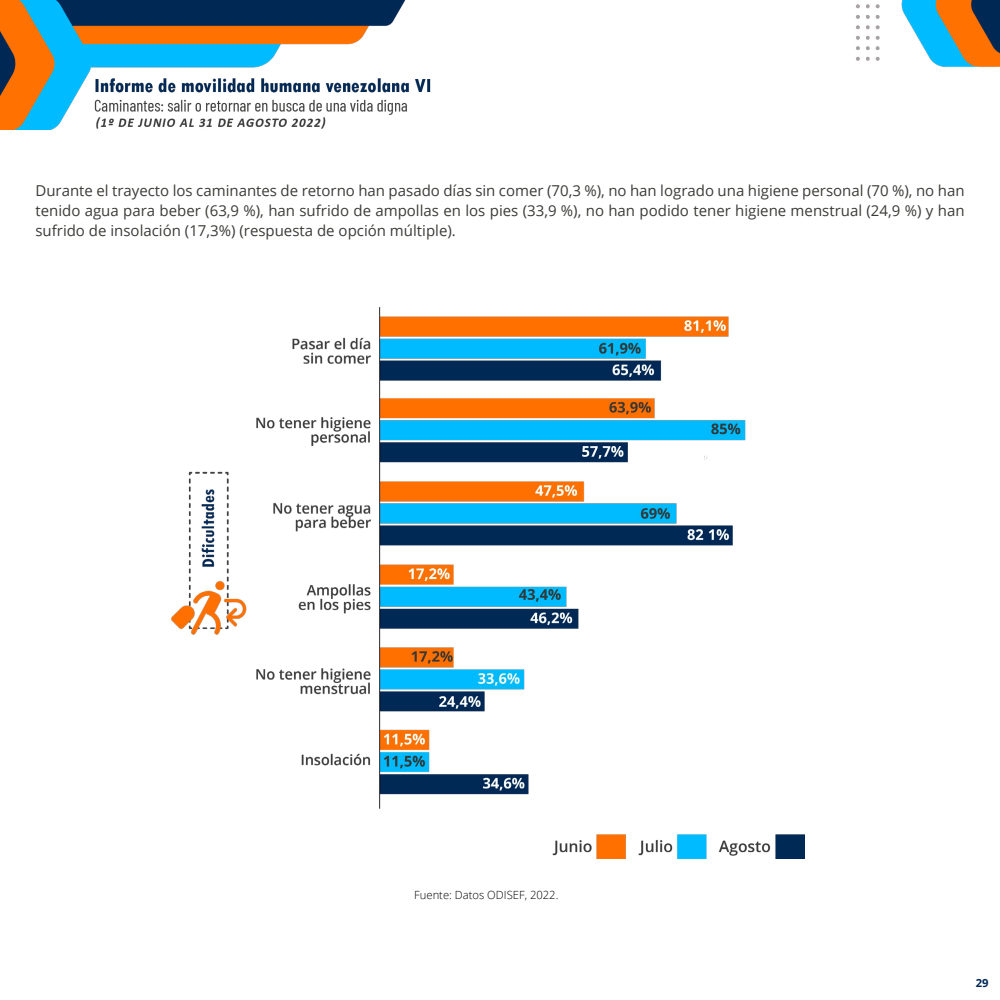
<style>
.page{position:relative;width:1000px;height:1000px;background:#fff}
.page>*{position:absolute;margin:0;border:0;box-sizing:border-box;transform-origin:0 0}
.t1{font:15px/20px "Open Sans";color:#3b3b38;text-align:justify}
.t2{font:300 11.25px "Open Sans";color:#000}
.t3{font:700 11.25px "Open Sans";color:#002755}
</style>
<div class="page">
<img style="left:0;top:0;width:1000px;height:130px">
<img style="left:171px;top:308px;width:634px;height:551px">
<p class="t1" style="left:35px;top:181px;width:931px">Durante el trayecto los caminantes de retorno han pasado días sin comer (70,3 %), no han logrado una higiene personal (70 %), no han tenido agua para beber (63,9 %), han sufrido de ampollas en los pies (33,9 %), no han podido tener higiene menstrual (24,9 %) y han sufrido de insolación (17,3%) (respuesta de opción múltiple).</p>
<p class="t2" style="left:414px;top:887px;width:146px">Fuente: Datos ODISEF, 2022.</p>
<p class="t3" style="left:976px;top:975px;width:14px">29</p>
</div>
